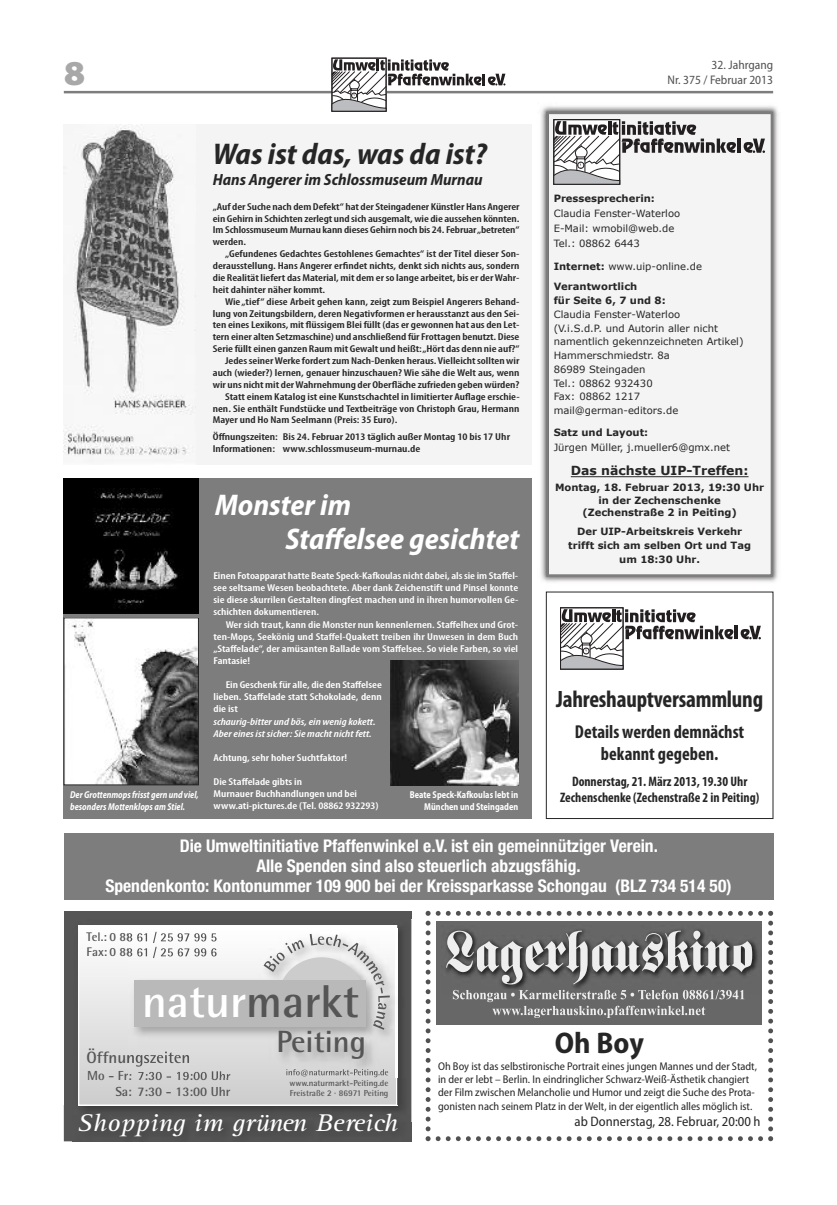
<style>
.page{position:relative;width:837px;height:1205px;background:#fff}
.page>*{position:absolute;margin:0;border:0;box-sizing:border-box;transform-origin:0 0}
.t1{font:700 46.12px "Rotis Semi Sans";color:#fff}
.t2{font:900 semi-expanded 35px "Myriad Pro";color:#a9a8a9}
.t3{font:700 30.75px "Rotis Semi Sans";color:#555}
.t4{font:italic 700 semi-condensed 30px/33.8px "Myriad Pro";color:#fff}
.t5{font:italic 700 semi-condensed 30px "Myriad Pro";color:#272627}
.t6{font:700 semi-condensed 30px "Myriad Pro";color:#272627}
.t7{font:italic 25px "Rotis Serif";color:#fff;scale:1.1 1}
.t8{font:700 condensed 23.75px "Myriad Pro";letter-spacing:-.01em;color:#272627}
.t9{font:700 condensed 18.75px/22.1px "Myriad Pro";color:#272627;text-align:center}
.t10{font:700 condensed 17.5px/20px "Helvetica Neue";color:#fff;text-align:center}
.t11{font:italic 700 semi-condensed 16.25px "Myriad Pro";color:#272627}
.t12{font:700 condensed 13.75px/16.2px "Myriad Pro";color:#272627;text-align:center}
.t13{font:semi-condensed 13.75px "Myriad Pro";color:#272627}
.t14{font:700 13.12px/15.8px "Rotis Semi Sans";color:#555;text-align:right}
.t15{font:semi-condensed 12.5px "Myriad Pro";color:#525152}
.t16{font:700 12.5px "Verdana";color:#272627}
.t17{font:semi-condensed 11.25px/13.1px "Myriad Pro";color:#272627}
.t18{font:600 condensed 10px/11.9px "Myriad Pro";color:#272627;text-align:justify;scale:1.23 1}
.t19{font:600 condensed 10px/12.1px "Myriad Pro";color:#fff;text-align:justify;scale:1.23 1}
.t20{font:10px/13.8px "Verdana";color:#272627}
.t21{font:700 10px/12.5px "Verdana";color:#272627;text-align:center}
.t22{font:600 condensed 10px/11.9px "Myriad Pro";color:#272627;scale:1.24 1}
.t23{font:italic 600 condensed 10px/12.1px "Myriad Pro";color:#fff;scale:1.23 1}
.t24{font:italic 700 semi-condensed 10px/11.8px "Myriad Pro";color:#fff;scale:.88 1}
.t25{font:700 semi-condensed 10px/11.8px "Myriad Pro";color:#fff;text-align:right;scale:.88 1}
.t26{font:700 8.75px/10.5px "Rotis Semi Sans";color:#555}
.s1{font-weight:400}
.s2{color:#555}
</style>
<div class="page">
<hr style="left:64px;top:91px;width:708px;height:2px;background:#7d7d7d">
<svg style="left:331px;top:59px;width:174px;height:53px"></svg>
<div style="left:64px;top:911px;width:347px;height:230px;background:#555"></div>
<img style="left:397px;top:919px;width:15px;height:186px">
<div style="left:79px;top:926px;width:317px;height:178px;background:linear-gradient(to bottom,#fefefe,#cdcdcd)"></div>
<div style="left:78px;top:925px;width:319px;height:181px;border:1px solid #fff"></div>
<img style="left:128px;top:928px;width:278px;height:149px">
<img style="left:396px;top:928px;width:1px;height:149px">
<img style="left:286px;top:1069px;width:63px;height:7px">
<img style="left:128px;top:932px;width:78px;height:11px">
<img style="left:128px;top:947px;width:71px;height:11px">
<img style="left:128px;top:1051px;width:61px;height:15px">
<img style="left:128px;top:1071px;width:102px;height:6px">
<div style="left:134px;top:980px;width:231px;height:47px;background:#b9b9b9"></div>
<svg style="left:263px;top:934px;width:126px;height:96px"></svg>
<img style="left:81px;top:1105px;width:322px;height:23px">
<svg style="left:411px;top:1105px;width:1px;height:17px"></svg>
<img style="left:78px;top:1105px;width:319px;height:1px">
<svg style="left:425px;top:911px;width:347px;height:230px"></svg>
<div style="left:64px;top:833px;width:708px;height:66px;background:#7d7d7d"></div>
<div style="left:64px;top:478px;width:467px;height:341px;background:#7d7d7d"></div>
<div style="left:64px;top:124px;width:467px;height:340px;background:#f4f4f4"></div>
<img style="left:64px;top:124px;width:126px;height:331px">
<div style="left:546px;top:592px;width:226px;height:227px;border:1px solid #272627"></div>
<img style="left:541px;top:106px;width:237px;height:476px">
<div style="left:548px;top:114px;width:222px;height:460px;background:#f4f4f4"></div>
<div style="left:546px;top:112px;width:226px;height:465px;border:2px solid #7d7d7d"></div>
<hr style="left:570px;top:476px;width:178px;height:1px;background:#272627">
<hr style="left:737px;top:139px;width:3px;height:14px;background:#231f20">
<svg style="left:743px;top:139px;width:21px;height:14px"></svg>
<div style="left:553px;top:119px;width:67px;height:66px;border:1px solid #231f20"></div>
<svg style="left:553px;top:121px;width:182px;height:64px"></svg>
<div style="left:560px;top:607px;width:63px;height:62px;border:1px solid #231f20"></div>
<svg style="left:560px;top:609px;width:200px;height:60px"></svg>
<img style="left:390px;top:660px;width:128px;height:125px">
<img style="left:64px;top:478px;width:134px;height:135px">
<img style="left:66px;top:620px;width:130px;height:163px">
<div style="left:64px;top:618px;width:134px;height:167px;border:1px solid #272627"></div>
<h2 class="t2" style="left:64px;top:60px;width:23px">8</h2>
<h3 class="t5" style="left:213px;top:143px;width:275px">Was ist das, was da ist?</h3>
<h3 class="t11" style="left:213px;top:173px;width:271px">Hans Angerer im Schlossmuseum Murnau</h3>
<p class="t18" style="left:213px;top:201px;width:251px">„Auf derSuche nach demDefekt“ hat derSteingadener Künstler Hans Angerer ein Gehirn in Schichten zerlegt und sich ausgemalt,wie dieaussehen könnten.<br>ImSchlossmuseumMurnau kann dieses Gehirn noch bis 24.Februar„betreten“ werden.</p>
<p class="t18" style="left:213px;top:249px;width:251px;text-indent:12px">„Gefundenes Gedachtes Gestohlenes Gemachtes“ ist der Titel dieser Son&shy;derausstellung. Hans Angerer erfindet nichts, denkt sich nichts aus, sondern die Realitätliefert dasMaterial,mit demerso langearbeitet, biser derWahr&shy;heit dahinter näher kommt.</p>
<p class="t18" style="left:225px;top:296px;width:241px">Wie„tief“ diese Arbeit gehen kann, zeigt zum Beispiel Angerers Behand-</p>
<p class="t18" style="left:213px;top:308px;width:251px">lung von Zeitungsbildern, deren Negativformen er herausstanztaus den Sei-</p>
<p class="t18" style="left:213px;top:320px;width:251px">ten einesLexikons,mit flüssigemBlei füllt(daser gewonnen hataus den Let-</p>
<p class="t18" style="left:213px;top:332px;width:251px">tern eineralten Setzmaschine) und anschließend fürFrottagen benutzt. Diese</p>
<p class="t18" style="left:213px;top:344px;width:251px">Seriefüllteinen ganzen Raummit Gewalt und heißt:„Hört das denn nieauf?“</p>
<p class="t18" style="left:225px;top:356px;width:241px">JedesseinerWerkefordertzumNach-Denken heraus.Vielleichtsolltenwir</p>
<p class="t18" style="left:213px;top:367px;width:251px">auch (wieder?) lernen, genauer hinzuschauen? Wie sähe die Welt aus, wenn</p>
<p class="t18" style="left:213px;top:379px;width:251px">wir uns nichtmit derWahrnehmung der Oberflächezufrieden gebenwürden?</p>
<p class="t18" style="left:225px;top:391px;width:241px">StatteinemKatalog isteine Kunstschachtel in limitierter Auflageerschie-</p>
<p class="t18" style="left:213px;top:403px;width:251px">nen. Sie enthält Fundstücke und Textbeiträge von Christoph Grau, Hermann</p>
<p class="t18" style="left:213px;top:415px;width:151px">Mayer und Ho Nam Seelmann (Preis: 35 Euro).</p>
<p class="t22" style="left:213px;top:431px;width:241px">Öffnungszeiten: Bis 24. Februar 2013 täglich außer Montag 10 bis 17 Uhr<br>Informationen: www.schlossmuseum-murnau.de</p>
<h3 class="t4" style="left:285px;top:491px;width:235px;text-indent:-70px">Monster im<br>Staffelsee gesichtet</h3>
<p class="t19" style="left:213px;top:570px;width:249px">Einen Fotoapparat hatte BeateSpeck-Kafkoulas nicht dabei,alssieimStaffel&shy;see seltsameWesen beobachtete. Aber dank Zeichenstift und Pinsel konnte sie diese skurrilen Gestalten dingfest machen und in ihren humorvollen Ge&shy;schichten dokumentieren.</p>
<p class="t19" style="left:213px;top:619px;width:249px;text-indent:12px">Wersich traut,kann dieMonster nun kennenlernen.Staffelhex und Grot&shy;ten-Mops, Seekönig und Staffel-Quakett treiben ihr Unwesen in dem Buch „Staffelade“, der amüsanten Ballade vom Staffelsee. So viele Farben, so viel Fantasie!</p>
<p class="t19" style="left:213px;top:680px;width:138px;text-indent:12px">Ein Geschenkfüralle, die den Staffelsee lieben. Staffelade statt Schokolade, denn die ist</p>
<p class="t23" style="left:213px;top:716px;width:133px">schaurig-bitter und bös,einwenig kokett.<br>Abereinesistsicher:Siemacht nicht fett.</p>
<p class="t19" style="left:213px;top:752px;width:110px">Achtung, sehr hoher Suchtfaktor!</p>
<p class="t19" style="left:213px;top:777px;width:136px;text-align:left">Die Staffelade gibts in<br>Murnauer Buchhandlungen und bei www.ati-pictures.de (Tel. 08862 932293)</p>
<p class="t24" style="left:70px;top:790px;width:147px">DerGrottenmopsfrisst gern und viel, besonders Mottenklops am Stiel.</p>
<p class="t25" style="left:410px;top:790px;width:124px">Beate Speck-Kafkoulas lebt in<br>München und Steingaden</p>
<p class="t15" style="left:711px;top:60px;width:63px">32. Jahrgang</p>
<p class="t15" style="left:667px;top:75px;width:107px">Nr. 375 / Februar 2013</p>
<p class="t21" style="left:553px;top:191px;width:103px">Pressesprecherin:</p>
<p class="t20" style="left:553px;top:205px;width:128px;line-height:15px">Claudia Fenster-Waterloo<br>E-Mail: wmobil@web.de<br>Tel.: 08862 6443</p>
<p class="t21" style="left:553px;top:255px;width:150px;line-height:20.9px;text-align:left">Internet: <span class="s1">www.uip-online.de<br></span>Verantwortlich</p>
<p class="t21" style="left:553px;top:294px;width:113px">für Seite 6, 7 und 8:</p>
<p class="t20" style="left:553px;top:307px;width:191px">Claudia Fenster-Waterloo<br>(V.i.S.d.P. und Autorin aller nicht namentlich gekennzeichneten Artikel)<br>Hammerschmiedstr. 8a<br>86989 Steingaden<br>Tel.: 08862 932430<br>Fax: 08862 1217 mail@german-editors.de</p>
<p class="t21" style="left:553px;top:426px;width:96px">Satz und Layout:</p>
<p class="t20" style="left:553px;top:440px;width:178px">Jürgen Müller, j.mueller6@gmx.net</p>
<p class="t16" style="left:570px;top:463px;width:179px">Das nächste UIP-Treffen:</p>
<p class="t21" style="left:555px;top:481px;width:210px">Montag, 18. Februar 2013, 19:30 Uhr in der Zechenschenke<br>(Zechenstraße 2 in Peiting)</p>
<p class="t21" style="left:568px;top:524px;width:184px;line-height:13.8px">Der UIP-Arbeitskreis Verkehr trifft sich am selben Ort und Tag um 18:30 Uhr.</p>
<h3 class="t8" style="left:556px;top:691px;width:208px">Jahreshauptversammlung</h3>
<h3 class="t9" style="left:574px;top:722px;width:171px">Details werden demnächst bekannt gegeben.</h3>
<h3 class="t12" style="left:560px;top:774px;width:200px">Donnerstag, 21. März 2013, 19.30 Uhr<br>Zechenschenke (Zechenstraße 2 in Peiting)</h3>
<h3 class="t10" style="left:105px;top:837px;width:627px">Die Umweltinitiative Pfaffenwinkel e.V. ist ein gemeinnütziger Verein.<br>Alle Spenden sind also steuerlich abzugsfähig.<br>Spendenkonto: Kontonummer 109 900 bei der Kreissparkasse Schongau (BLZ 734 514 50)</h3>
<h1 class="t1" style="left:142px;top:985px;width:218px">natur<span class="s2">markt</span></h1>
<h3 class="t3" style="left:276px;top:1031px;width:91px">Peiting</h3>
<h3 class="t14" style="left:87px;top:1069px;width:145px">Mo - Fr: 7:30 - 19:00 Uhr<br>Sa: 7:30 - 13:00 Uhr</h3>
<p class="t26" style="left:289px;top:1078px;width:100px">www.naturmarkt-Peiting.de<br>Freistraße 2 · 86971 Peiting</p>
<h3 class="t7" style="left:77px;top:1114px;width:293px">Shopping im grünen Bereich</h3>
<h3 class="t6" style="left:554px;top:1032px;width:90px">Oh Boy</h3>
<p class="t17" style="left:438px;top:1061px;width:320px">Oh Boy ist das selbstironische Portrait eines jungen Mannes und der Stadt, in der er lebt – Berlin. In eindringlicher Schwarz-Weiß-Ästhetik changiert der Film zwischen Melancholie und Humor und zeigt die Suche des Prota&shy;gonisten nach seinem Platz in der Welt, in der eigentlich alles möglich ist.</p>
<h3 class="t13" style="left:574px;top:1116px;width:187px">ab Donnerstag, 28. Februar, 20:00 h</h3>
</div>
